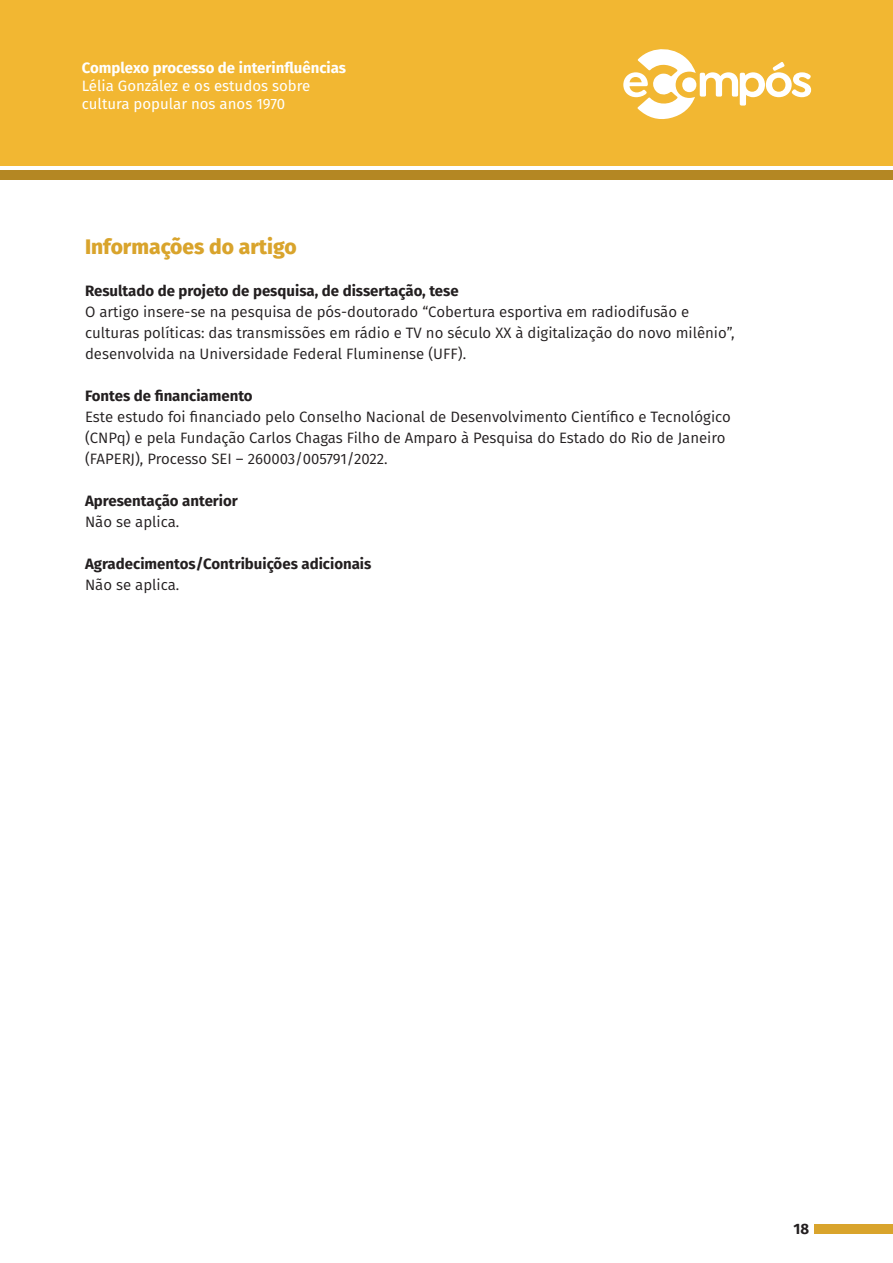
<style>
.page{position:relative;width:893px;height:1263px;background:#fff}
.page>*{position:absolute;margin:0;border:0;box-sizing:border-box;transform-origin:0 0}
.Tópico{font:800 21px "Fira Sans";color:#d9a42c}
.Texto{font:15px/21px "Fira Sans";color:#231f20}
.Texto-2{font:700 15px "Fira Sans";color:#231f20}
.t1{font:15px/18px "Fira Sans";color:#fff}
.t2{font:700 15px "Fira Sans";color:#fff}
</style>
<div class="page">
<div style="left:0;top:0;width:893px;height:166px;background:#f2b732"></div>
<div style="left:0;top:170px;width:893px;height:10px;background:#b48723"></div>
<div style="left:814px;top:1224px;width:79px;height:9px;background:#d9a42c"></div>
<svg style="left:623px;top:49px;width:188px;height:70px"></svg>
<p class="t2" style="left:82px;top:55px;width:266px">Complexo processo de interinfluências</p>
<p class="t1" style="left:82px;top:76px;width:230px">Lélia González e os estudos sobre cultura popular nos anos 1970</p>
<p class="Tópico" style="left:85px;top:228px;width:213px">Informações do artigo</p>
<p class="Texto-2" style="left:85px;top:278px;width:375px">Resultado de projeto de pesquisa, de dissertação, tese</p>
<p class="Texto" style="left:85px;top:300px;width:651px">O artigo insere-se na pesquisa de pós-doutorado “Cobertura esportiva em radiodifusão e culturas políticas: das transmissões em rádio e TV no século XX à digitalização do novo milênio”, desenvolvida na Universidade Federal Fluminense (UFF).</p>
<p class="Texto-2" style="left:85px;top:383px;width:169px">Fontes de financiamento</p>
<p class="Texto" style="left:85px;top:405px;width:647px">Este estudo foi financiado pelo Conselho Nacional de Desenvolvimento Científico e Tecnológico (CNPq) e pela Fundação Carlos Chagas Filho de Amparo à Pesquisa do Estado do Rio de Janeiro (FAPERJ), Processo SEI – 260003/005791/2022.</p>
<p class="Texto-2" style="left:85px;top:488px;width:154px">Apresentação anterior</p>
<p class="Texto" style="left:85px;top:510px;width:96px">Não se aplica.</p>
<p class="Texto-2" style="left:85px;top:551px;width:288px">Agradecimentos/Contribuições adicionais</p>
<p class="Texto" style="left:85px;top:573px;width:96px">Não se aplica.</p>
<p class="Texto-2" style="left:793px;top:1216px;width:17px">18</p>
</div>
